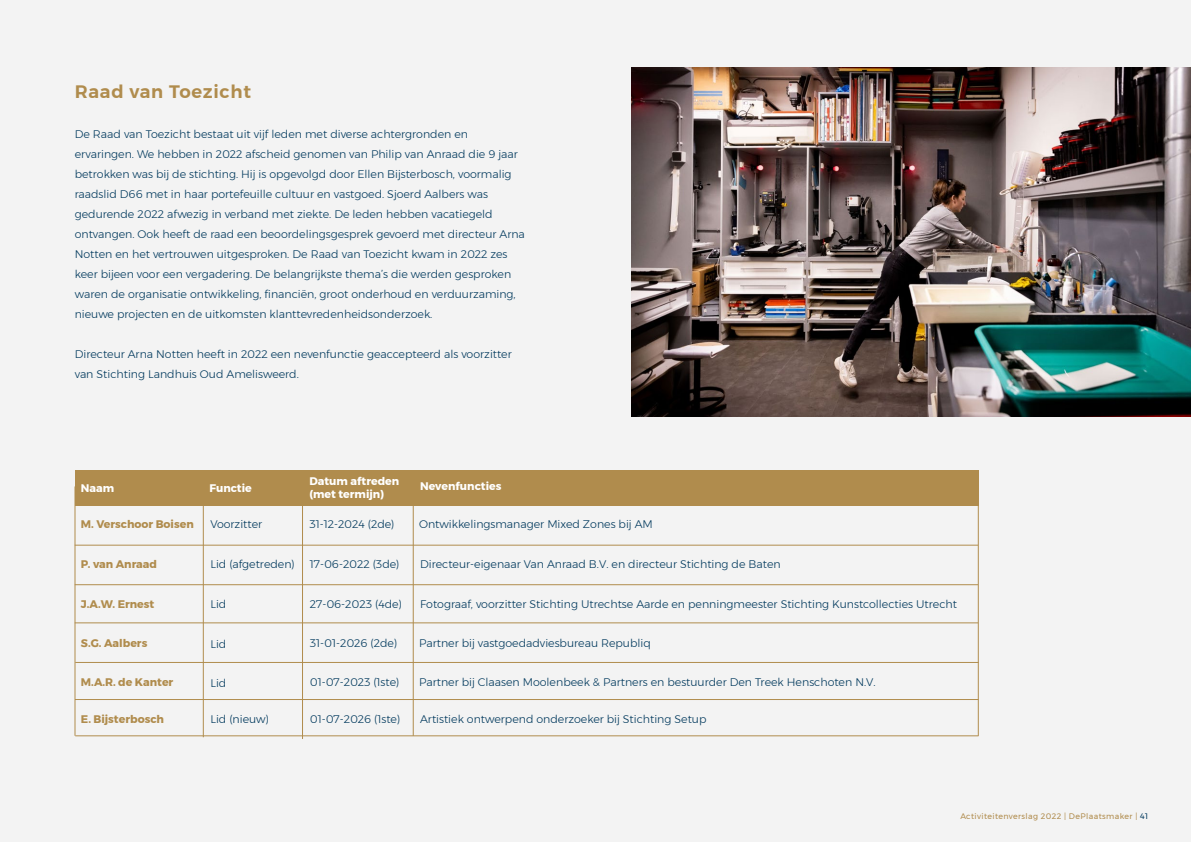
<style>
.page{position:relative;width:1191px;height:842px;background:#f3f3f3}
.page>*{position:absolute;margin:0;border:0;box-sizing:border-box;transform-origin:0 0}
.t1{font:600 18px "Montserrat";letter-spacing:.04em;color:#b08c4d}
.t2{font:300 11px/20px "Montserrat";color:#00385c}
.t3{font:700 11px "Montserrat";color:#b08c4d}
.t4{font:700 11px/13.2px "Montserrat";color:#fff}
.t5{font:8px "Montserrat";letter-spacing:.05em;color:#b08c4d}
.s1{color:#00385c}
</style>
<div class="page">
<img style="left:631px;top:67px;width:560px;height:350px">
<div style="left:75px;top:470px;width:903px;height:36px;background:#b08c4d"></div>
<hr style="left:203px;top:488px;width:1px;height:249px;background:#b08c4d">
<hr style="left:302px;top:489px;width:1px;height:250px;background:#b08c4d">
<hr style="left:413px;top:492px;width:1px;height:244px;background:#b08c4d">
<hr style="left:978px;top:498px;width:1px;height:238px;background:#b08c4d">
<hr style="left:75px;top:545px;width:903px;height:1px;background:#b08c4d">
<hr style="left:75px;top:584px;width:903px;height:1px;background:#b08c4d">
<hr style="left:75px;top:623px;width:903px;height:1px;background:#b08c4d">
<hr style="left:75px;top:662px;width:903px;height:1px;background:#b08c4d">
<hr style="left:75px;top:699px;width:903px;height:1px;background:#b08c4d">
<hr style="left:75px;top:735px;width:903px;height:1px;background:#b08c4d">
<hr style="left:75px;top:486px;width:1px;height:250px;background:#b08c4d">
<h1 class="t1" style="left:75px;top:77px;width:178px">Raad van Toezicht</h1>
<p class="t2" style="left:75px;top:124px;width:452px">De Raad van Toezicht bestaat uit vijf leden met diverse achtergronden en ervaringen. We hebben in 2022 afscheid genomen van Philip van Anraad die 9 jaar betrokken was bij de stichting. Hij is opgevolgd door Ellen Bijsterbosch, voormalig raadslid D66 met in haar portefeuille cultuur en vastgoed. Sjoerd Aalbers was gedurende 2022 afwezig in verband met ziekte. De leden hebben vacatiegeld ontvangen. Ook heeft de raad een beoordelingsgesprek gevoerd met directeur Arna Notten en het vertrouwen uitgesproken. De Raad van Toezicht kwam in 2022 zes keer bijeen voor een vergadering. De belangrijkste thema’s die werden gesproken waren de organisatie ontwikkeling, financiën, groot onderhoud en verduurzaming, nieuwe projecten en de uitkomsten klanttevredenheidsonderzoek.</p>
<p class="t2" style="left:75px;top:344px;width:438px">Directeur Arna Notten heeft in 2022 een nevenfunctie geaccepteerd als voorzitter van Stichting Landhuis Oud Amelisweerd.</p>
<p class="t4" style="left:81px;top:481px;width:35px">Naam</p>
<p class="t3" style="left:81px;top:515px;width:114px">M. Verschoor Boisen</p>
<p class="t3" style="left:81px;top:555px;width:78px">P. van Anraad</p>
<p class="t3" style="left:81px;top:595px;width:75px">J.A.W. Ernest</p>
<p class="t3" style="left:81px;top:634px;width:68px">S.G. Aalbers</p>
<p class="t3" style="left:81px;top:673px;width:94px">M.A.R. de Kanter</p>
<p class="t3" style="left:81px;top:710px;width:85px">E. Bijsterbosch</p>
<p class="t4" style="left:209px;top:481px;width:44px">Functie</p>
<p class="t4" style="left:309px;top:475px;width:91px">Datum aftreden (met termijn)</p>
<p class="t4" style="left:420px;top:480px;width:83px">Nevenfuncties</p>
<p class="t2" style="left:210px;top:514px;width:53px">Voorzitter</p>
<p class="t2" style="left:210px;top:554px;width:86px">Lid (afgetreden)</p>
<p class="t2" style="left:210px;top:594px;width:17px">Lid</p>
<p class="t2" style="left:210px;top:634px;width:17px">Lid</p>
<p class="t2" style="left:210px;top:672px;width:17px">Lid</p>
<p class="t2" style="left:210px;top:708px;width:60px">Lid (nieuw)</p>
<p class="t2" style="left:309px;top:514px;width:87px">31-12-2024 (2de)</p>
<p class="t2" style="left:310px;top:554px;width:91px">17-06-2022 (3de)</p>
<p class="t2" style="left:310px;top:594px;width:93px">27-06-2023 (4de)</p>
<p class="t2" style="left:310px;top:633px;width:89px">31-01-2026 (2de)</p>
<p class="t2" style="left:310px;top:672px;width:91px">01-07-2023 (1ste)</p>
<p class="t2" style="left:310px;top:708px;width:92px">01-07-2026 (1ste)</p>
<p class="t2" style="left:419px;top:514px;width:235px">Ontwikkelingsmanager Mixed Zones bij AM</p>
<p class="t2" style="left:420px;top:554px;width:362px">Directeur-eigenaar Van Anraad B.V. en directeur Stichting de Baten</p>
<p class="t2" style="left:420px;top:594px;width:538px">Fotograaf, voorzitter Stichting Utrechtse Aarde en penningmeester Stichting Kunstcollecties Utrecht</p>
<p class="t2" style="left:419px;top:633px;width:233px">Partner bij vastgoedadviesbureau Republiq</p>
<p class="t2" style="left:419px;top:672px;width:458px">Partner bij Claasen Moolenbeek &amp; Partners en bestuurder Den Treek Henschoten N.V.</p>
<p class="t2" style="left:420px;top:708px;width:288px">Artistiek ontwerpend onderzoeker bij Stichting Setup</p>
<p class="t5" style="left:960px;top:810px;width:33px">Activite</p>
<p class="t5" style="left:1003px;top:810px;width:156px">nverslag 20 2 | DePlaatsmaker | <span class="s1">41 41</span></p>
<p class="t5" style="left:971px;top:810px;width:177px">Activiteitenverslag 2021 | DePlaatsmaker |</p>
</div>
